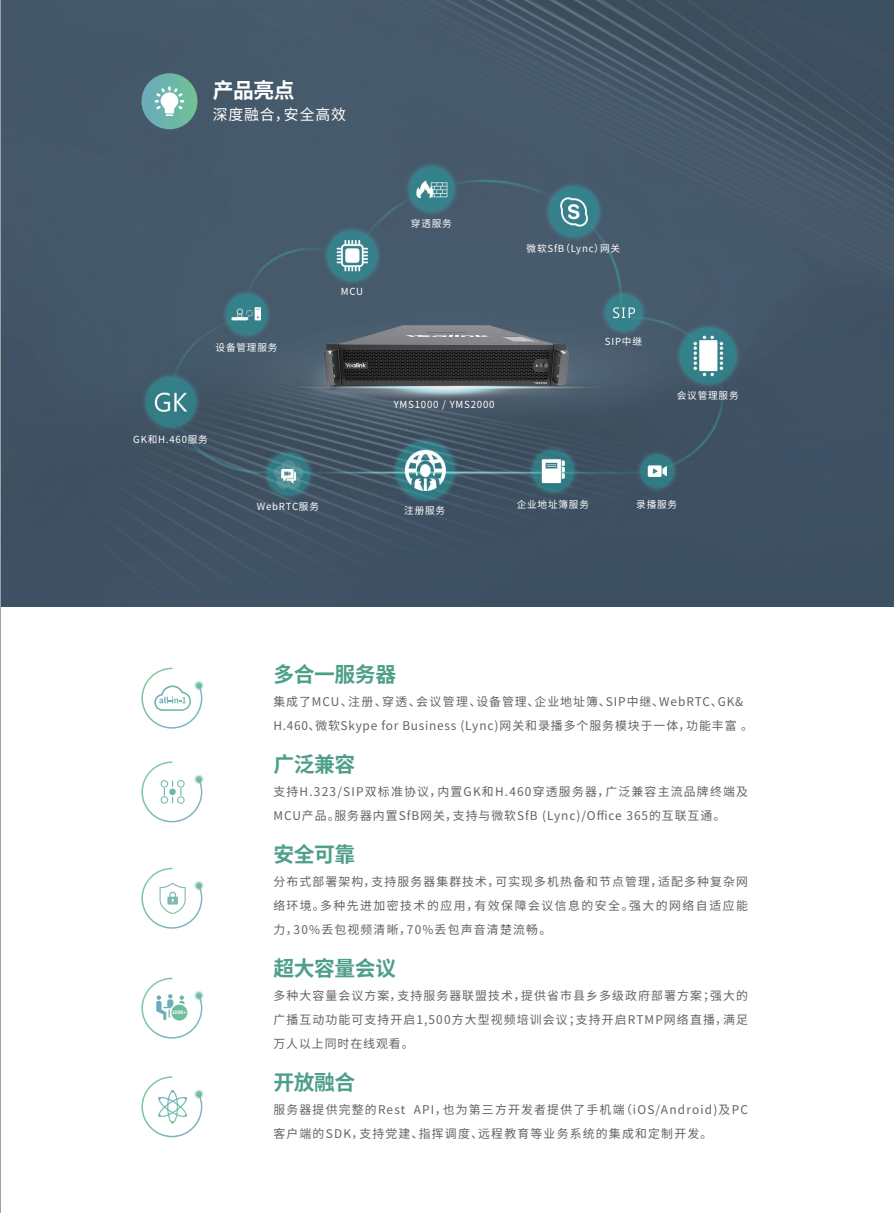
<style>
.page{position:relative;width:894px;height:1213px;background:#fff}
.page>*{position:absolute;margin:0;border:0;box-sizing:border-box;transform-origin:0 0}
.t1{font:700 21px "Source Han Sans CN";letter-spacing:-.02em;color:#4d9f89}
.t2{font:700 21px "Source Han Sans CN";color:#fff}
.t3{font:15px "Source Han Sans CN";letter-spacing:.06em;color:#fff}
.t4{font:12px/24px "Source Han Sans CN";letter-spacing:.1em;color:#636366}
.t5{font:12px/24px "Source Han Sans CN";letter-spacing:.08em;color:#636366}
.t6{font:9.75px "Source Han Sans CN";letter-spacing:.08em;color:#fff}
.t7{font:700 4.8px "Microsoft Ya Hei";color:#fff}
</style>
<div class="page">
<img style="left:1px;top:0;width:892px;height:606px">
<svg style="left:0;top:0;width:1px;height:1212px"></svg>
<svg style="left:141px;top:1076px;width:62px;height:61px"></svg>
<svg style="left:141px;top:761px;width:62px;height:61px"></svg>
<svg style="left:141px;top:867px;width:62px;height:61px"></svg>
<svg style="left:141px;top:977px;width:62px;height:61px"></svg>
<svg style="left:171px;top:1003px;width:17px;height:18px"></svg>
<div style="left:170px;top:1002px;width:19px;height:19px;border:2px solid #fff;border-radius:50%"></div>
<div style="left:141px;top:73px;width:56px;height:56px;background:linear-gradient(to right,#67a6b9,#71c297);border-radius:28px"></div>
<svg style="left:155px;top:86px;width:29px;height:30px"></svg>
<svg style="left:141px;top:667px;width:62px;height:61px"></svg>
<h1 class="t2" style="left:213px;top:78px;width:83px">产品亮点</h1>
<p class="t3" style="left:213px;top:106px;width:135px">深度融合，安全高效</p>
<p class="t6" style="left:411px;top:218px;width:42px">穿透服务</p>
<p class="t6" style="left:215px;top:342px;width:63px">设备管理服务</p>
<p class="t6" style="left:133px;top:434px;width:76px">GK和H.460服务</p>
<p class="t6" style="left:341px;top:286px;width:24px">MCU</p>
<p class="t6" style="left:393px;top:399px;width:102px">YMS1000 / YMS2000</p>
<p class="t6" style="left:257px;top:501px;width:64px">WebRTC服务</p>
<p class="t6" style="left:404px;top:505px;width:42px">注册服务</p>
<p class="t6" style="left:526px;top:243px;width:95px">微软SfB（Lync）网关</p>
<p class="t6" style="left:604px;top:336px;width:39px">SIP中继</p>
<p class="t6" style="left:676px;top:389px;width:63px">会议管理服务</p>
<p class="t6" style="left:516px;top:498px;width:74px">企业地址簿服务</p>
<p class="t6" style="left:636px;top:498px;width:42px">录播服务</p>
<p class="t7" style="left:172px;top:1008px;width:16px">1000+</p>
<h1 class="t1" style="left:273px;top:662px;width:124px">多合一服务器</h1>
<p class="t5" style="left:273px;top:689px;width:481px">集成了MCU、注册、穿透、会议管理、设备管理、企业地址簿、SIP中继、WebRTC、GK&amp;<br>H.460、微软Skype for Business (Lync)网关和录播多个服务模块于一体，功能丰富 。</p>
<h1 class="t1" style="left:273px;top:752px;width:83px">广泛兼容</h1>
<p class="t4" style="left:273px;top:779px;width:476px">支持H.323/SIP双标准协议，内置GK和H.460穿透服务器，广泛兼容主流品牌终端及<br>MCU产品。服务器内置SfB网关，支持与微软SfB (Lync)/Office 365的互联互通。</p>
<h1 class="t1" style="left:273px;top:842px;width:83px">安全可靠</h1>
<p class="t4" style="left:273px;top:869px;width:476px;text-align:justify">分布式部署架构，支持服务器集群技术，可实现多机热备和节点管理，适配多种复杂网络环境。多种先进加密技术的应用，有效保障会议信息的安全。强大的网络自适应能力，30%丢包视频清晰，70%丢包声音清楚流畅。</p>
<h1 class="t1" style="left:273px;top:956px;width:124px">超大容量会议</h1>
<p class="t4" style="left:273px;top:983px;width:476px;text-align:justify">多种大容量会议方案，支持服务器联盟技术，提供省市县乡多级政府部署方案；强大的广播互动功能可支持开启1,500方大型视频培训会议；支持开启RTMP网络直播，满足万人以上同时在线观看。</p>
<h1 class="t1" style="left:273px;top:1070px;width:83px">开放融合</h1>
<p class="t4" style="left:273px;top:1097px;width:476px">服务器提供完整的Rest API，也为第三方开发者提供了手机端（iOS/Android)及PC客户端的SDK，支持党建、指挥调度、远程教育等业务系统的集成和定制开发。</p>
</div>
